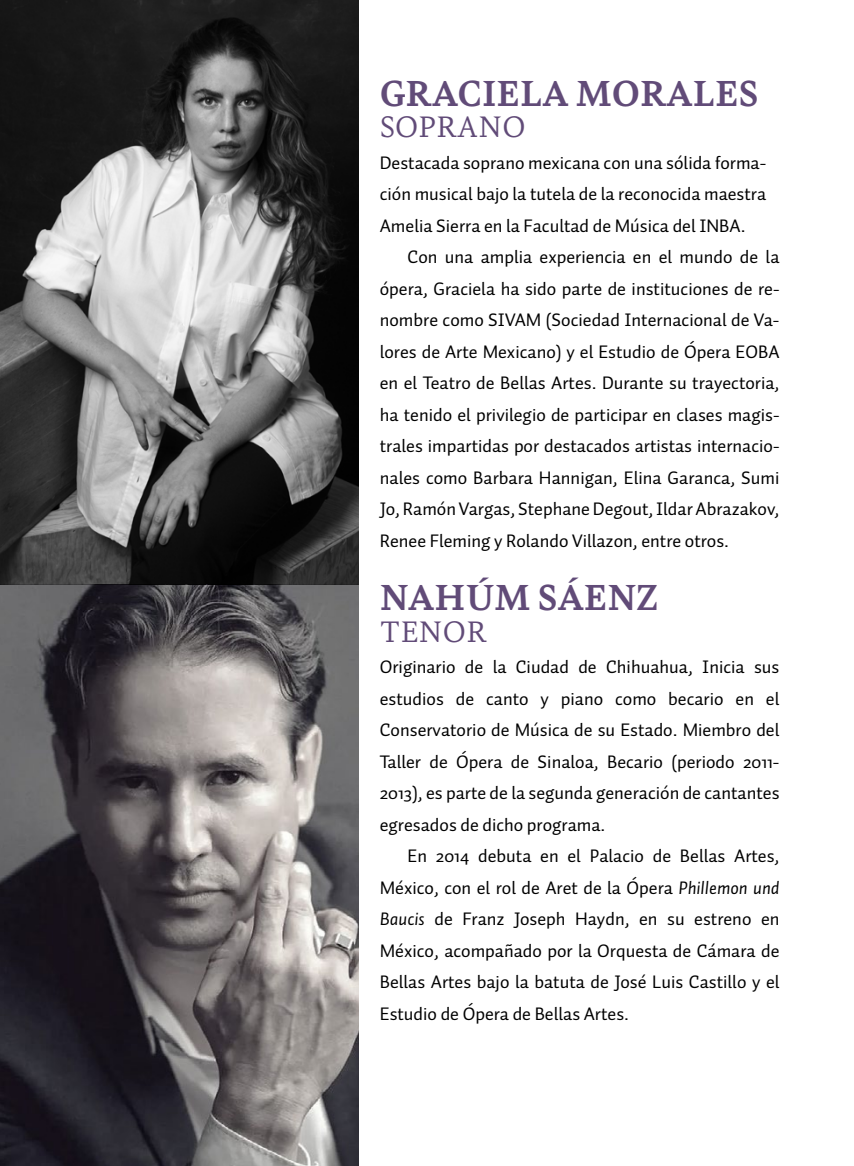
<style>
.page{position:relative;width:854px;height:1166px;background:#fff}
.page>*{position:absolute;margin:0;border:0;box-sizing:border-box;transform-origin:0 0}
.t1{font:700 38.5px "Bely";color:#614b78}
.t2{font:31.5px "Bely";color:#614b78}
.t3{font:18.38px/31.5px "Auto Pro";color:#000;text-align:justify}
.s1{font-family:"Auto Pro Regular Italic 1"}
</style>
<div class="page">
<img style="left:0;top:0;width:358px;height:1166px">
<h1 class="t1" style="left:379px;top:66px;width:380px">GRACIELA MORALES</h1>
<h2 class="t2" style="left:379px;top:105px;width:147px">SOPRANO</h2>
<p class="t3" style="left:379px;top:147px;width:388px">Destacada soprano mexicana con una sólida forma&shy;ción musical bajo la tutela de la reconocida maestra Amelia Sierra en la Facultad de Música del INBA.</p>
<p class="t3" style="left:379px;top:241px;width:401px;text-indent:28px">Con una amplia experiencia en el mundo de la ópera, Graciela ha sido parte de instituciones de re&shy;nombre como SIVAM (Sociedad Internacional de Va&shy;lores de Arte Mexicano) y el Estudio de Ópera EOBA en el Teatro de Bellas Artes. Durante su trayectoria, ha tenido el privilegio de participar en clases magis&shy;trales impartidas por destacados artistas internacio&shy;nales como Barbara Hannigan, Elina Garanca, Sumi Jo, Ramón Vargas, Stephane Degout, Ildar Abrazakov, Renee Fleming y Rolando Villazon, entre otros.</p>
<h1 class="t1" style="left:379px;top:570px;width:280px">NAHÚM SÁENZ</h1>
<h2 class="t2" style="left:379px;top:609px;width:109px">TENOR</h2>
<p class="t3" style="left:379px;top:651px;width:401px">Originario de la Ciudad de Chihuahua, Inicia sus estudios de canto y piano como becario en el Conservatorio de Música de su Estado. Miembro del Taller de Ópera de Sinaloa, Becario (periodo 2011- 2013), es parte de la segunda generación de cantantes egresados de dicho programa.</p>
<p class="t3" style="left:379px;top:839px;width:401px;text-indent:28px">En 2014 debuta en el Palacio de Bellas Artes, México, con el rol de Aret de la Ópera <span class="s1">Phillemon und Baucis</span> de Franz Joseph Haydn, en su estreno en México, acompañado por la Orquesta de Cámara de Bellas Artes bajo la batuta de José Luis Castillo y el Estudio de Ópera de Bellas Artes.</p>
</div>
